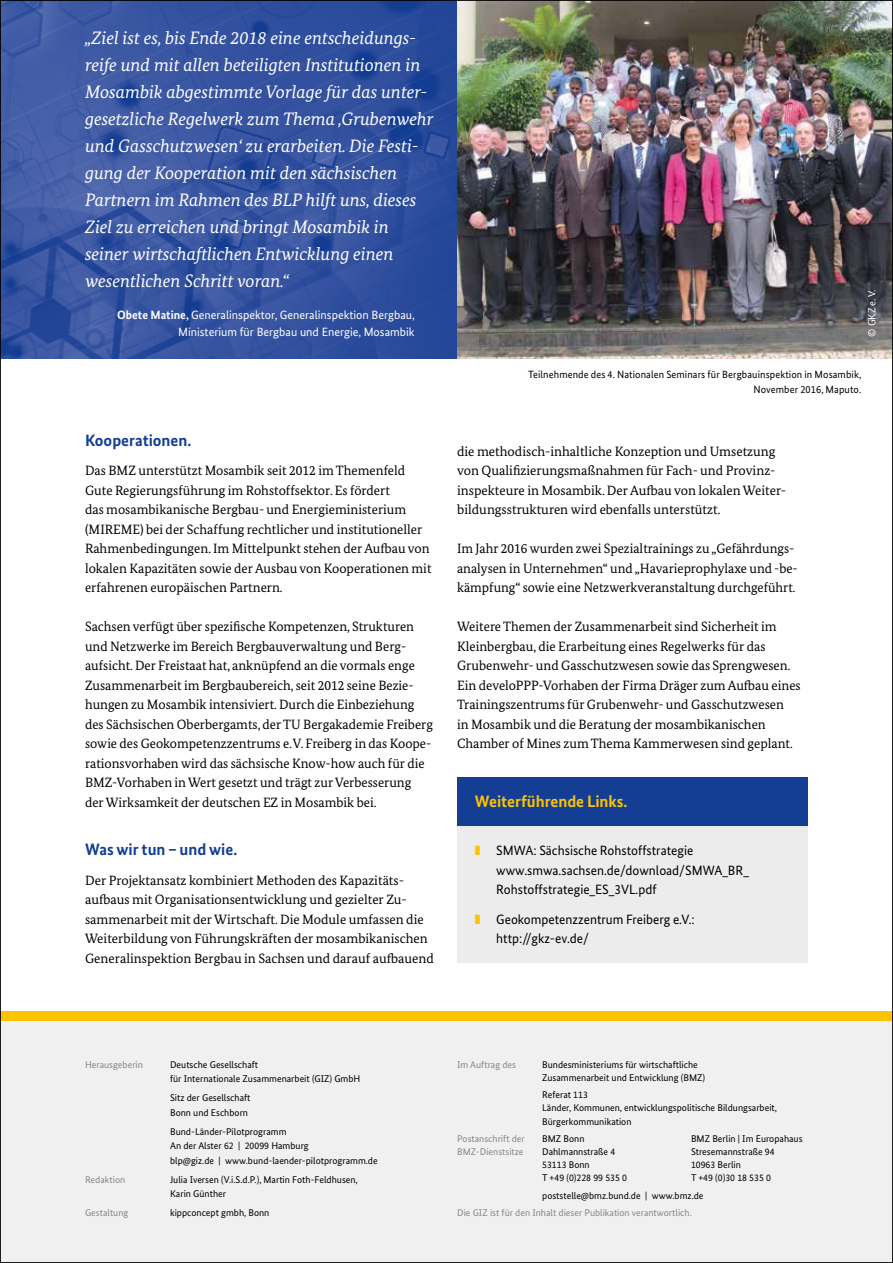
<style>
.page{position:relative;width:893px;height:1263px;background:#fff}
.page>*{position:absolute;margin:0;border:0;box-sizing:border-box;transform-origin:0 0}
.t1{font:italic 18px/27px "Bundes Serif";color:#fff}
.t2{font:700 16.5px "Bundes Sans";color:#133e93}
.t3{font:700 16.5px "Bundes Sans";color:#fdc300}
.t4{font:13.5px/19.5px "Bundes Serif";color:#000}
.t5{font:13.5px/19.5px "Bundes Sans";color:#000}
.t6{font:12px/16.5px "Bundes Sans";color:#fff;text-align:right}
.t7{font:10.5px/15px "Bundes Sans";letter-spacing:.01em;color:#000;text-align:right}
.t8{font:10.5px "Bundes Sans";color:#fff}
.t9{font:9.75px/14.5px "Bundes Sans";color:#000}
.t10{font:9.75px "Bundes Sans";color:#868786}
.s1{font-weight:700}
.s2{color:#fdc300}
</style>
<div class="page">
<img style="left:2px;top:2px;width:455px;height:356px">
<img style="left:457px;top:2px;width:434px;height:356px">
<div style="left:457px;top:777px;width:351px;height:49px;background:#133e93"></div>
<div style="left:457px;top:826px;width:351px;height:137px;background:#ececec"></div>
<div style="left:0;top:1021px;width:893px;height:242px;background:#f0f0f0"></div>
<div style="left:0;top:1011px;width:893px;height:10px;background:#fdc300"></div>
<p class="t1" style="left:85px;top:24px;width:350px">„Ziel ist es, bis Ende 2018 eine entscheidungs&shy;reife und mit allen beteiligten Institutionen in Mosambik abgestimmte Vorlage für das unter&shy;gesetzliche Regelwerk zum Thema ‚Grubenwehr und Gasschutzwesen‘ zu erarbeiten. Die Festi&shy;gung der Kooperation mit den sächsischen Partnern im Rahmen des BLP hilft uns, dieses Ziel zu erreichen und bringt Mosambik in seiner wirtschaftlichen Entwicklung einen wesentlichen Schritt voran.“</p>
<p class="t6" style="left:117px;top:307px;width:299px"><span class="s1">Obete Matine,</span> Generalinspektor, Generalinspektion Bergbau,<br>Ministerium für Bergbau und Energie, Mosambik</p>
<p class="t2" style="left:85px;top:430px;width:108px">Kooperationen.</p>
<p class="t4" style="left:85px;top:461px;width:348px">Das BMZ unterstützt Mosambik seit 2012 im Themenfeld Gute Regierungsführung im Rohstoffsektor. Es fördert<br>das mosambikanische Bergbau- und Energieministerium (MIREME) bei der Schaffung rechtlicher und institutioneller Rahmenbedingungen. Im Mittelpunkt stehen der Aufbau von lokalen Kapazitäten sowie der Ausbau von Kooperationen mit erfahrenen europäischen Partnern.</p>
<p class="t4" style="left:85px;top:617px;width:349px">Sachsen verfügt über spezifische Kompetenzen, Strukturen und Netzwerke im Bereich Bergbauverwaltung und Berg&shy;aufsicht. Der Freistaat hat, anknüpfend an die vormals enge Zusammenarbeit im Bergbaubereich, seit 2012 seine Bezie&shy;hungen zu Mosambik intensiviert. Durch die Einbeziehung des Sächsischen Oberbergamts, der TU Bergakademie Freiberg sowie des Geokompetenzzentrums e.V. Freiberg in das Koope&shy;rationsvorhaben wird das sächsische Know-how auch für die BMZ-Vorhaben in Wert gesetzt und trägt zur Verbesserung der Wirksamkeit der deutschen EZ in Mosambik bei.</p>
<p class="t2" style="left:85px;top:840px;width:154px">Was wir tun − und wie.</p>
<p class="t4" style="left:85px;top:870px;width:350px">Der Projektansatz kombiniert Methoden des Kapazitäts&shy;aufbaus mit Organisationsentwicklung und gezielter Zu&shy;sammenarbeit mit der Wirtschaft. Die Module umfassen die Weiterbildung von Führungskräften der mosambikanischen Generalinspektion Bergbau in Sachsen und darauf auf-bauend</p>
<p class="t8" style="left:866px;top:337px;width:49px;rotate:-90deg">© GKZ e.V.</p>
<p class="t7" style="left:528px;top:366px;width:335px">Teilnehmende des 4. Nationalen Seminars für Bergbauinspektion in Mosambik,<br>November 2016, Maputo.</p>
<p class="t4" style="left:457px;top:441px;width:329px">die methodisch-inhaltliche Konzeption und Umsetzung von Qualifizierungsmaßnahmen für Fach- und Provinz&shy;inspekteure in Mosambik. Der Aufbau von lokalen Weiter&shy;bildungsstrukturen wird ebenfalls unterstützt.</p>
<p class="t4" style="left:457px;top:539px;width:342px">Im Jahr 2016 wurden zwei Spezialtrainings zu „Gefährdungs&shy;analysen in Unternehmen“ und „Havarieprophylaxe und -be&shy;kämpfung“ sowie eine Netzwerkveranstaltung durchgeführt.</p>
<p class="t4" style="left:457px;top:617px;width:345px">Weitere Themen der Zusammenarbeit sind Sicherheit im Kleinbergbau, die Erarbeitung eines Regelwerks für das Grubenwehr- und Gasschutzwesen sowie das Sprengwesen.<br>Ein develoPPP-Vorhaben der Firma Dräger zum Aufbau eines Trainingszentrums für Grubenwehr- und Gasschutzwesen<br>in Mosambik und die Beratung der mosambikanischen Chamber of Mines zum Thema Kammerwesen sind geplant.</p>
<p class="t3" style="left:475px;top:791px;width:154px">Weiterführende Links.</p>
<p class="t5" style="left:496px;top:841px;width:254px;text-indent:-21px"><span class="s2">❚</span> SMWA: Sächsische Rohstoffstrategie www.smwa.sachsen.de/download/SMWA_BR_<br>Rohstoffstrategie_ES_3VL.pdf</p>
<p class="t5" style="left:496px;top:909px;width:200px;text-indent:-21px"><span class="s2">❚</span> Geokompetenzzentrum Freiberg e.V.: http://gkz-ev.de/</p>
<p class="t10" style="left:85px;top:1058px;width:59px">Herausgeberin</p>
<p class="t9" style="left:170px;top:1057px;width:192px">Deutsche Gesellschaft<br>für Internationale Zusammenarbeit (GIZ) GmbH</p>
<p class="t9" style="left:170px;top:1090px;width:82px">Sitz der Gesellschaft<br>Bonn und Eschborn</p>
<p class="t9" style="left:170px;top:1124px;width:209px">Bund-Länder-Pilotprogramm<br>An der Alster 62 | 20099 Hamburg<br>blp@giz.de | www.bund-laender-pilotprogramm.de</p>
<p class="t10" style="left:85px;top:1173px;width:42px">Redaktion</p>
<p class="t9" style="left:170px;top:1172px;width:189px">Julia Iversen (V.i.S.d.P.), Martin Foth-Feldhusen,<br>Karin Günther</p>
<p class="t10" style="left:85px;top:1207px;width:45px">Gestaltung</p>
<p class="t9" style="left:170px;top:1205px;width:101px">kippconcept gmbh, Bonn</p>
<p class="t10" style="left:457px;top:1058px;width:60px">Im Auftrag des</p>
<p class="t9" style="left:542px;top:1058px;width:164px;line-height:13.2px">Bundesministeriums für wirtschaftliche<br>Zusammenarbeit und Entwicklung (BMZ)</p>
<p class="t9" style="left:542px;top:1088px;width:236px;line-height:13.2px">Referat 113<br>Länder, Kommunen, entwicklungspolitische Bildungsarbeit,<br>Bürgerkommunikation</p>
<p class="t10" style="left:457px;top:1133px;width:69px">Postanschrift der</p>
<p class="t9" style="left:542px;top:1131px;width:44px">BMZ Bonn</p>
<p class="t9" style="left:691px;top:1131px;width:113px">BMZ Berlin | Im Europahaus</p>
<p class="t10" style="left:457px;top:1146px;width:68px">BMZ-Dienstsitze</p>
<p class="t9" style="left:542px;top:1144px;width:75px">Dahlmannstraße 4</p>
<p class="t9" style="left:691px;top:1144px;width:85px">Stresemannstraße 94</p>
<p class="t9" style="left:542px;top:1157px;width:49px">53113 Bonn</p>
<p class="t9" style="left:691px;top:1157px;width:51px">10963 Berlin</p>
<p class="t9" style="left:542px;top:1171px;width:86px">T +49 (0)228 99 535 0</p>
<p class="t9" style="left:542px;top:1169px;width:230px;line-height:17.4px;text-indent:149px">T +49 (0)30 18 535 0 poststelle@bmz.bund.de | www.bmz.de</p>
<p class="t10" style="left:457px;top:1207px;width:236px">Die GIZ ist für den Inhalt dieser Publikation verantwortlich.</p>
</div>
